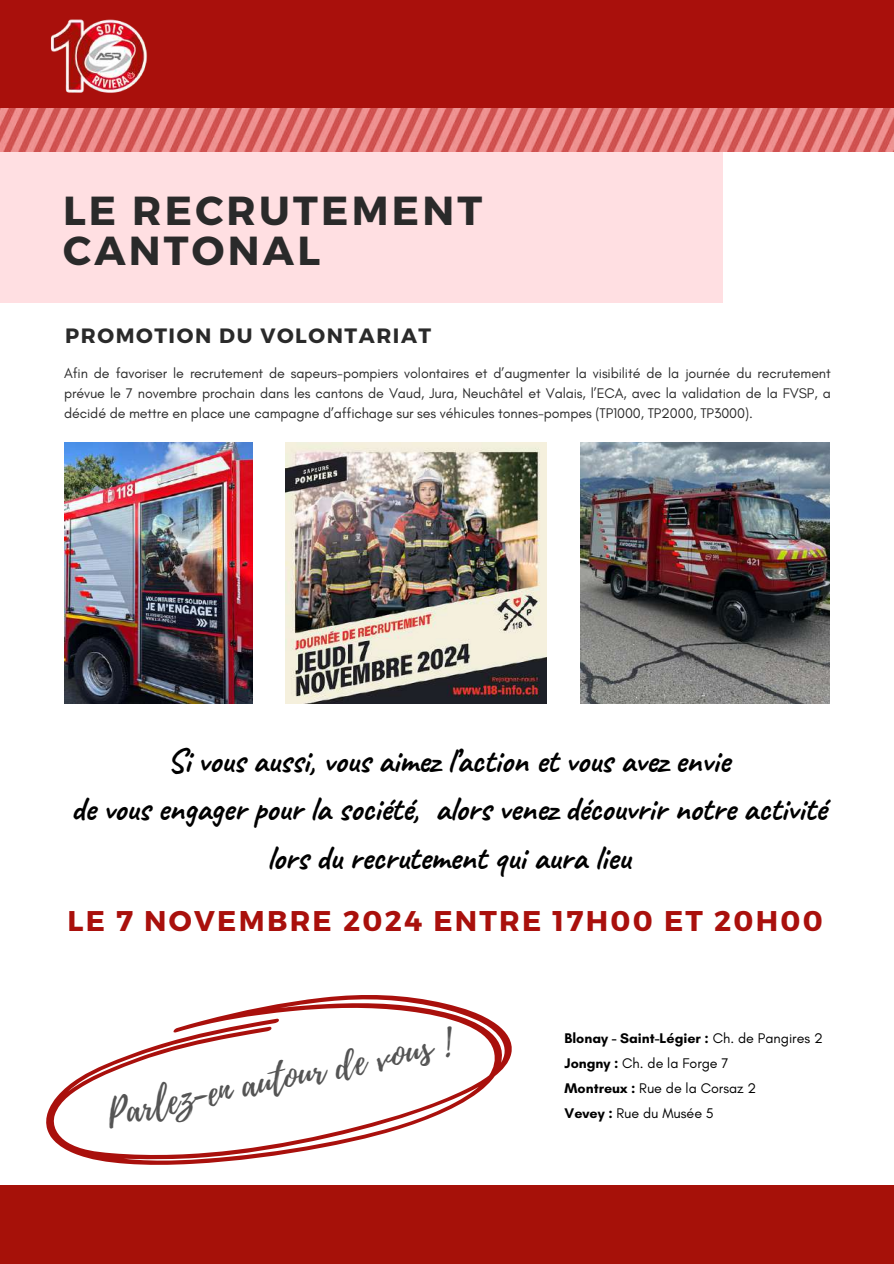
<style>
.page{position:relative;width:894px;height:1264px;background:#fff}
.page>*{position:absolute;margin:0;border:0;box-sizing:border-box;transform-origin:0 0}
.t1{font:700 40.5px/39.3px "Montserrat";letter-spacing:.08em;color:#2a2a2a}
.t2{font:37.5px "Playlist Script";color:#545454}
.t3{font:700 33.75px/48.3px "Caveat";letter-spacing:-.01em;color:#000;text-align:center}
.t4{font:700 28.5px "Montserrat";letter-spacing:.08em;color:#a9100c}
.t5{font:700 20.7px "Montserrat";letter-spacing:.075em;color:#2a2a2a}
.t6{font:14.25px/20.2px "Glacial Indifference";letter-spacing:-.01em;color:#2a2a2a;text-align:justify}
.t7{font:14.25px/24.8px "Glacial Indifference";color:#000}
.s1{font-weight:700}
</style>
<div class="page">
<div style="left:0;top:117px;width:723px;height:186px;background:#ffdfe2"></div>
<div style="left:0;top:0;width:893px;height:151px;background:#a9100c"></div>
<img style="left:0;top:109px;width:893px;height:42px">
<div style="left:0;top:1185px;width:893px;height:78px;background:#a61109"></div>
<img style="left:44px;top:19px;width:109px;height:91px">
<img style="left:64px;top:442px;width:188px;height:261px">
<img style="left:580px;top:442px;width:249px;height:261px">
<img style="left:285px;top:442px;width:261px;height:261px">
<svg style="left:46px;top:995px;width:466px;height:170px"></svg>
<h1 class="t1" style="left:63px;top:189px;width:420px">LE RECRUTEMENT<br>CANTONAL</h1>
<h3 class="t5" style="left:65px;top:322px;width:367px">PROMOTION DU VOLONTARIAT</h3>
<p class="t6" style="left:64px;top:363px;width:768px">Afin de favoriser le recrutement de sapeurs-pompiers volontaires et d’augmenter la visibilité de la journée du recrutement prévue le 7 novembre prochain dans les cantons de Vaud, Jura, Neuchâtel et Valais, l’ECA, avec la validation de la FVSP, a décidé de mettre en place une campagne d’affichage sur ses véhicules tonnes-pompes (TP1000, TP2000, TP3000).</p>
<h3 class="t3" style="left:71px;top:736px;width:756px">Si vous aussi, vous aimez l’action et vous avez envie<br>de vous engager pour la société, alors venez découvrir notre activité lors du recrutement qui aura lieu</h3>
<h3 class="t4" style="left:67px;top:902px;width:756px">LE 7 NOVEMBRE 2024 ENTRE 17H00 ET 20H00</h3>
<h2 class="t2" style="left:101px;top:1088px;width:352px;rotate:-12deg">Parlez-en autour de vous !</h2>
<p class="t7" style="left:564px;top:1025px;width:259px"><span class="s1">Blonay - Saint-Légier :</span> Ch. de Pangires 2<br><span class="s1">Jongny :</span> Ch. de la Forge 7<br><span class="s1">Montreux :</span> Rue de la Corsaz 2<br><span class="s1">Vevey :</span> Rue du Musée 5</p>
</div>
